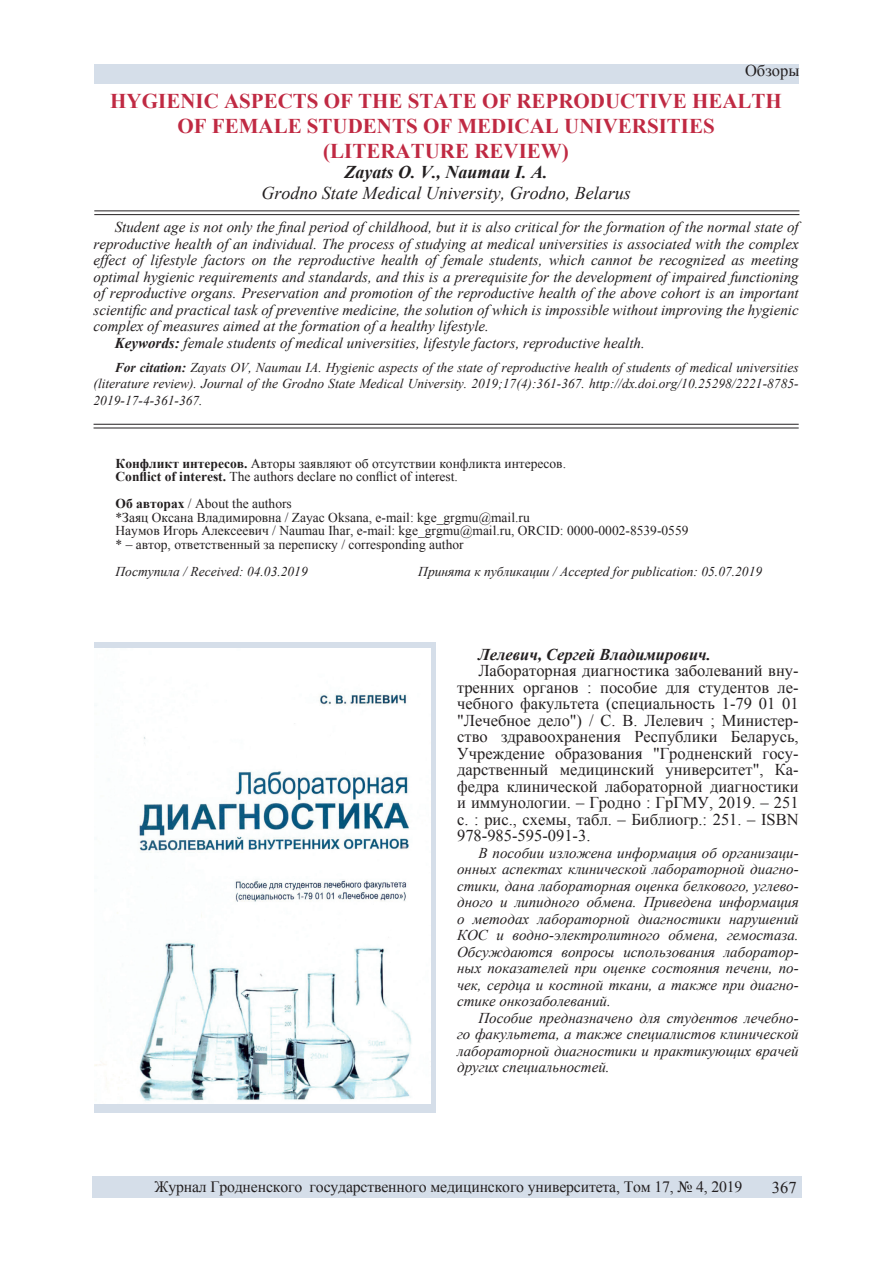
<style>
.page{position:relative;width:893px;height:1263px;background:#fff}
.page>*{position:absolute;margin:0;border:0;box-sizing:border-box;transform-origin:0 0}
.t1{font:700 21px/25.2px "Times New Roman";color:#c02a43;text-align:center}
.t2{font:italic 18px "Times New Roman";color:#231f20}
.t3{font:italic 700 18px "Times New Roman";color:#231f20}
.t4{font:16.5px/16.5px "Times New Roman";color:#231f20;text-align:justify}
.t5{font:italic 700 16.5px "Times New Roman";color:#231f20}
.t6{font:15.75px "Times New Roman";letter-spacing:-.01em;color:#231f20}
.t7{font:italic 15px/16.5px "Times New Roman";color:#231f20;text-align:justify}
.t8{font:13.5px/13.5px "Times New Roman";color:#231f20}
.t9{font:italic 13.5px/16.5px "Times New Roman";color:#231f20;text-align:justify}
.s1{font-weight:700}
</style>
<div class="page">
<div style="left:94px;top:65px;width:705px;height:19px;background:#d5dee9"></div>
<div style="left:92px;top:1176px;width:709px;height:22px;background:#d5dee9"></div>
<div style="left:94px;top:642px;width:342px;height:471px;background:#d5dee9"></div>
<hr style="left:94px;top:210px;width:705px;height:1px;background:#231f20">
<hr style="left:94px;top:214px;width:705px;height:1px;background:#231f20">
<hr style="left:94px;top:424px;width:705px;height:1px;background:#231f20">
<hr style="left:94px;top:428px;width:705px;height:1px;background:#231f20">
<img style="left:94px;top:648px;width:336px;height:455px">
<p class="t4" style="left:745px;top:62px;width:56px">Обзоры</p>
<h1 class="t1" style="left:110px;top:88px;width:673px">HYGIENIC ASPECTS OF THE STATE OF REPRODUCTIVE HEALTH<br>OF FEMALE STUDENTS OF MEDICAL UNIVERSITIES (LITERATURE REVIEW)</h1>
<p class="t3" style="left:345px;top:159px;width:205px">Zayats O. V., Naumau I. A.</p>
<p class="t2" style="left:261px;top:181px;width:371px">Grodno State Medical University, Grodno, Belarus</p>
<p class="t7" style="left:115px;top:219px;width:685px">Student age is not only the final period of childhood, but it is also critical for the formation of the normal state of</p>
<p class="t7" style="left:94px;top:235px;width:707px">reproductive health of an individual. The process of studying at medical universities is associated with the complex</p>
<p class="t7" style="left:94px;top:252px;width:707px">effect of lifestyle factors on the reproductive health of female students, which cannot be recognized as meeting</p>
<p class="t7" style="left:94px;top:268px;width:707px">optimal hygienic requirements and standards, and this is a prerequisite for the development of impaired functioning</p>
<p class="t7" style="left:94px;top:285px;width:707px">of reproductive organs. Preservation and promotion of the reproductive health of the above cohort is an important</p>
<p class="t7" style="left:94px;top:301px;width:707px">scientific and practical task of preventive medicine, the solution of which is impossible without improving the hygienic</p>
<p class="t7" style="left:94px;top:318px;width:397px">complex of measures aimed at the formation of a healthy lifestyle.</p>
<p class="t7" style="left:115px;top:334px;width:531px"><span class="s1">Keywords:</span> female students of medical universities, lifestyle factors, reproductive health.</p>
<p class="t9" style="left:94px;top:359px;width:707px;text-indent:21px"><span class="s1">For citation:</span> Zayats OV, Naumau IA. Hygienic aspects of the state of reproductive health of students of medical universities (literature review). Journal of the Grodno State Medical University. 2019;17(4):361-367. http://dx.doi.org/10.25298/2221-8785- 2019-17-4-361-367.</p>
<p class="t8" style="left:116px;top:456px;width:452px"><span class="s1">Конфликт интересов.</span> Авторы заявляют об отсутствии конфликта интересов.<br><span class="s1">Conflict of interest.</span> The authors declare no conflict of interest.</p>
<p class="t8" style="left:116px;top:497px;width:574px"><span class="s1">Об авторах</span> / About the authors<br>*Заяц Оксана Владимировна / Zayac Oksana, e-mail: kge_grgmu@mail.ru<br>Наумов Игорь Алексеевич / Naumau Ihar, e-mail: kge_grgmu@mail.ru, ORCID: 0000-0002-8539-0559 * – автор, ответственный за переписку / corresponding author</p>
<p class="t9" style="left:116px;top:563px;width:194px">Поступила / Received: 04.03.2019</p>
<p class="t9" style="left:418px;top:563px;width:345px">Принята к публикации / Accepted for publication: 05.07.2019</p>
<p class="t5" style="left:478px;top:643px;width:234px">Лелевич, Сергей Владимирович.</p>
<p class="t4" style="left:457px;top:662px;width:343px;text-indent:21px">Лабораторная диагностика заболеваний вну&shy;тренних органов : пособие для студентов ле&shy;чебного факультета (специальность 1-79 01 01 "Лечебное дело") / С. В. Лелевич ; Министер&shy;ство здравоохранения Республики Беларусь, Учреждение образования "Гродненский госу&shy;дарственный медицинский университет", Ка&shy;федра клинической лабораторной диагностики и иммунологии. – Гродно : ГрГМУ, 2019. – 251 с. : рис., схемы, табл. – Библиогр.: 251. – ISBN 978-985-595-091-3.</p>
<p class="t7" style="left:457px;top:844px;width:343px;text-indent:21px">В пособии изложена информация об организаци&shy;онных аспектах клинической лабораторной диагно&shy;стики, дана лабораторная оценка белкового, углево&shy;дного и липидного обмена. Приведена информация о методах лабораторной диагностики нарушений КОС и водно-электролитного обмена, гемостаза.<br>Обсуждаются вопросы использования лаборатор&shy;ных показателей при оценке состояния печени, по&shy;чек, сердца и костной ткани, а также при диагно&shy;стике онкозаболеваний.</p>
<p class="t7" style="left:457px;top:1009px;width:343px;text-indent:21px">Пособие предназначено для студентов лечебно&shy;го факультета, а также специалистов клинической лабораторной диагностики и практикующих врачей других специальностей.</p>
<p class="t6" style="left:154px;top:1176px;width:589px">Журнал Гродненского государственного медицинского университета, Том 17, № 4, 2019</p>
<p class="t4" style="left:772px;top:1178px;width:26px">367</p>
</div>
